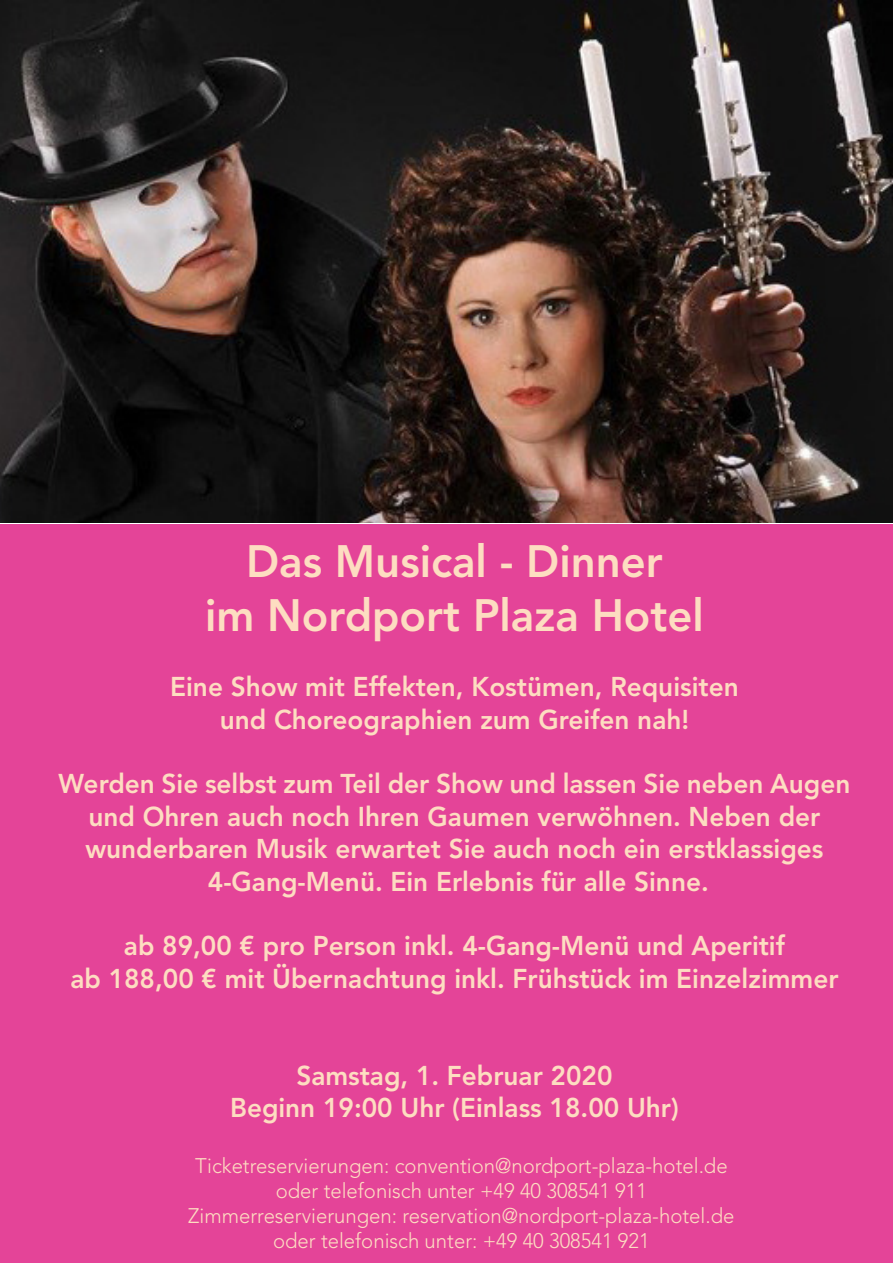
<style>
.page{position:relative;width:893px;height:1263px;background:#fff}
.page>*{position:absolute;margin:0;border:0;box-sizing:border-box;transform-origin:0 0}
.t1{font:800 45px "Avenir LT Std";color:#fdddc1}
.t2{font:800 27px/32.4px "Avenir LT Std";color:#fdddc1;text-align:center}
.t3{font:300 21px "Avenir LT Std";color:#fdddc1}
</style>
<div class="page">
<div style="left:0;top:480px;width:893px;height:783px;background:#e44498"></div>
<img style="left:0;top:0;width:893px;height:523px">
<hr style="left:0;top:523px;width:893px;height:1px;background:#fff">
<p class="t1" style="left:246px;top:535px;width:418px">Das Musical - Dinner</p>
<p class="t1" style="left:205px;top:589px;width:500px">im Nordport Plaza Hotel</p>
<p class="t2" style="left:170px;top:671px;width:570px">Eine Show mit Effekten, Kostümen, Requisiten</p>
<p class="t2" style="left:220px;top:703px;width:471px">und Choreographien zum Greifen nah!</p>
<p class="t2" style="left:58px;top:768px;width:793px">Werden Sie selbst zum Teil der Show und lassen Sie neben Augen und Ohren auch noch Ihren Gaumen verwöhnen. Neben der</p>
<p class="t2" style="left:85px;top:833px;width:740px">wunderbaren Musik erwartet Sie auch noch ein erstklassiges</p>
<p class="t2" style="left:208px;top:865px;width:502px">4-Gang-Menü. Ein Erlebnis für alle Sinne.</p>
<p class="t2" style="left:124px;top:930px;width:662px">ab 89,00 € pro Person inkl. 4-Gang-Menü und Aperitif</p>
<p class="t2" style="left:70px;top:962px;width:770px">ab 188,00 € mit Übernachtung inkl. Frühstück im Einzelzimmer</p>
<p class="t2" style="left:296px;top:1059px;width:318px">Samstag, 1. Februar 2020</p>
<p class="t2" style="left:230px;top:1092px;width:450px">Beginn 19:00 Uhr (Einlass 18.00 Uhr)</p>
<p class="t3" style="left:195px;top:1153px;width:534px">Ticketreservierungen: convention@nordport-plaza-hotel.de</p>
<p class="t3" style="left:276px;top:1178px;width:373px">oder telefonisch unter +49 40 308541 911</p>
<p class="t3" style="left:188px;top:1203px;width:548px">Zimmerreservierungen: reservation@nordport-plaza-hotel.de</p>
<p class="t3" style="left:273px;top:1228px;width:378px">oder telefonisch unter: +49 40 308541 921</p>
</div>
